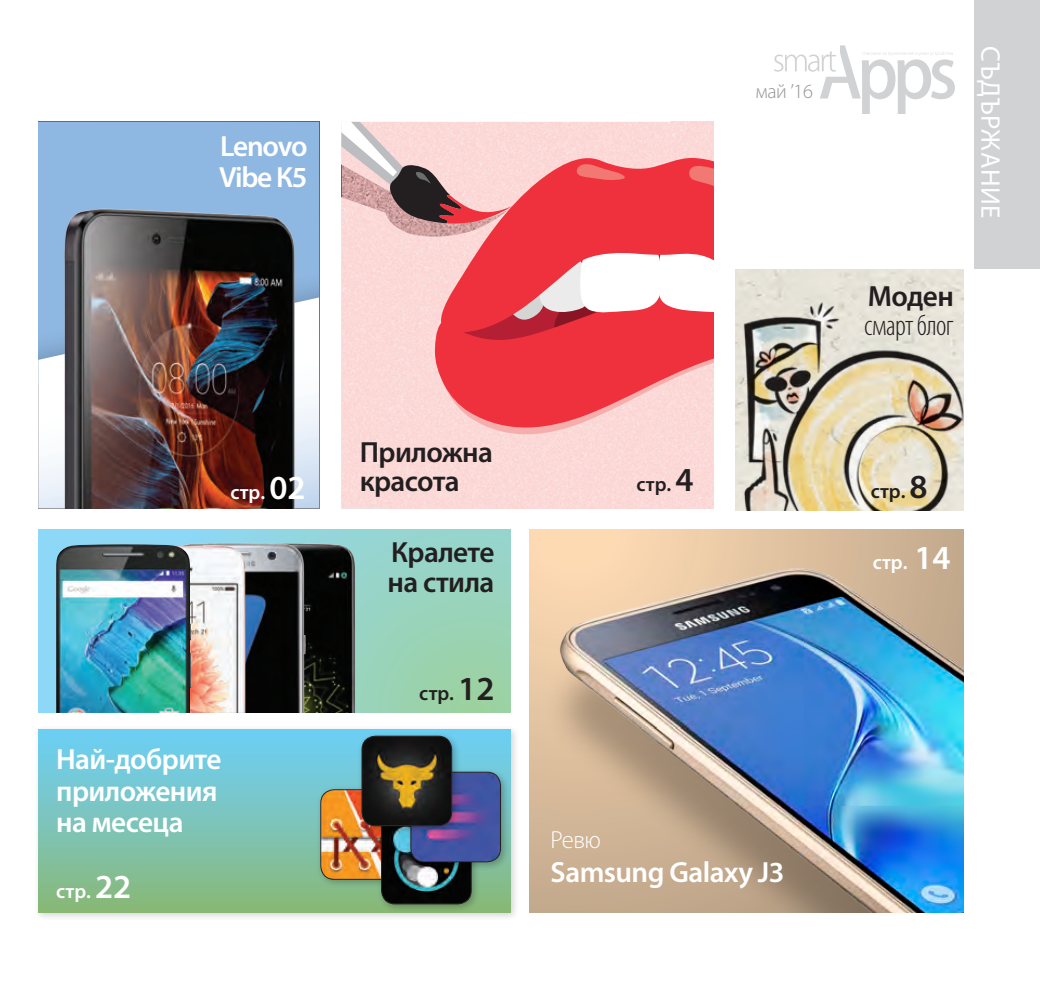
<style>
.page{position:relative;width:1040px;height:995px;background:#fff}
.page>*{position:absolute;margin:0;border:0;box-sizing:border-box;transform-origin:0 0}
.t1{font:600 29.25px/31.5px "Myriad Pro";letter-spacing:-.02em;color:#fff}
.t2{font:600 29.25px/29.2px "Myriad Pro";letter-spacing:-.02em;color:#231f20}
.t3{font:600 29.25px/31.5px "Myriad Pro";letter-spacing:-.04em;color:#fff}
.t4{font:300 condensed 29.25px "Myriad Pro";letter-spacing:-.02em;color:#231f20}
.t5{font:27px "Myriad Pro";letter-spacing:.02em;color:#fff}
.t6{font:300 24.75px "Myriad Pro";color:#fff}
.t7{font:600 20.25px "Myriad Pro";letter-spacing:.005em;color:#fff}
.t8{font:600 20.25px "Myriad Pro";letter-spacing:.005em;color:#231f20}
.t9{font:300 20.25px "Myriad Pro";color:#939598}
.s1{font-size:33.75px}
</style>
<div class="page">
<div style="left:33px;top:724px;width:486px;height:197px;background:#231f20;opacity:.2"></div>
<div style="left:38px;top:729px;width:472px;height:183px;background:linear-gradient(to bottom,#6dd0fa,#8ab879)"></div>
<div style="left:316px;top:785px;width:104px;height:104px;background:#231f20;opacity:.3"></div>
<img style="left:321px;top:790px;width:55px;height:89px">
<div style="left:320px;top:789px;width:91px;height:91px;border:1px solid #231f20;border-radius:13px"></div>
<div style="left:376px;top:809px;width:105px;height:105px;background:#231f20;opacity:.3"></div>
<img style="left:381px;top:836px;width:90px;height:68px">
<div style="left:381px;top:814px;width:90px;height:90px;border:1px solid #231f20;border-radius:13px"></div>
<div style="left:406px;top:767px;width:104px;height:105px;background:#231f20;opacity:.3"></div>
<img style="left:411px;top:772px;width:89px;height:90px">
<div style="left:410px;top:772px;width:91px;height:90px;border:1px solid #231f20;border-radius:13px"></div>
<div style="left:357px;top:731px;width:104px;height:105px;background:#231f20;opacity:.3"></div>
<img style="left:362px;top:736px;width:90px;height:90px">
<div style="left:362px;top:736px;width:90px;height:90px;border:1px solid #231f20;border-radius:13px"></div>
<svg style="left:38px;top:530px;width:472px;height:183px;background:#96d3c4"></svg>
<img style="left:206px;top:534px;width:165px;height:179px">
<img style="left:161px;top:539px;width:152px;height:174px">
<img style="left:191px;top:545px;width:54px;height:168px">
<img style="left:56px;top:544px;width:135px;height:169px">
<img style="left:735px;top:269px;width:228px;height:241px">
<svg style="left:774px;top:45px;width:181px;height:69px"></svg>
<div style="left:974px;top:0;width:66px;height:269px;background:#d1d2d4"></div>
<img style="left:529px;top:530px;width:434px;height:382px">
<div style="left:38px;top:122px;width:281px;height:261px;background:#8eb7e1"></div>
<svg style="left:38px;top:297px;width:281px;height:211px"></svg>
<img style="left:59px;top:208px;width:241px;height:300px">
<div style="left:342px;top:428px;width:371px;height:80px;background:#fbd9d7"></div>
<svg style="left:438px;top:428px;width:275px;height:7px;background:#fad1d0"></svg>
<svg style="left:341px;top:122px;width:372px;height:306px;background:#ed8c90"></svg>
<p class="t3" style="left:219px;top:130px;width:90px">Lenovo<br>Vibe К5</p>
<p class="t7" style="left:230px;top:479px;width:77px">стр. <span class="s1">02</span></p>
<p class="t1" style="left:56px;top:743px;width:167px">Най-добрите приложения на месеца</p>
<p class="t7" style="left:56px;top:878px;width:77px">стр. <span class="s1">22</span></p>
<p class="t2" style="left:360px;top:437px;width:134px">Приложна красота</p>
<p class="t2" style="left:387px;top:537px;width:108px">Кралете на стила</p>
<p class="t8" style="left:419px;top:681px;width:77px">стр. <span class="s1">12</span></p>
<p class="t8" style="left:636px;top:471px;width:59px">стр. <span class="s1">4</span></p>
<p class="t9" style="left:756px;top:79px;width:59px">май ’16</p>
<p class="t5" style="left:1007px;top:46px;width:174px;rotate:90deg">СЪДЪРЖАНИЕ</p>
<p class="t2" style="left:868px;top:280px;width:87px">Моден</p>
<p class="t4" style="left:864px;top:308px;width:91px">смарт блог</p>
<p class="t8" style="left:870px;top:478px;width:59px">стр. <span class="s1">8</span></p>
<p class="t7" style="left:872px;top:549px;width:79px">стр. <span class="s1">14</span></p>
<p class="t6" style="left:550px;top:825px;width:52px">Ревю</p>
<p class="t1" style="left:550px;top:855px;width:235px">Samsung Galaxy J3</p>
</div>
